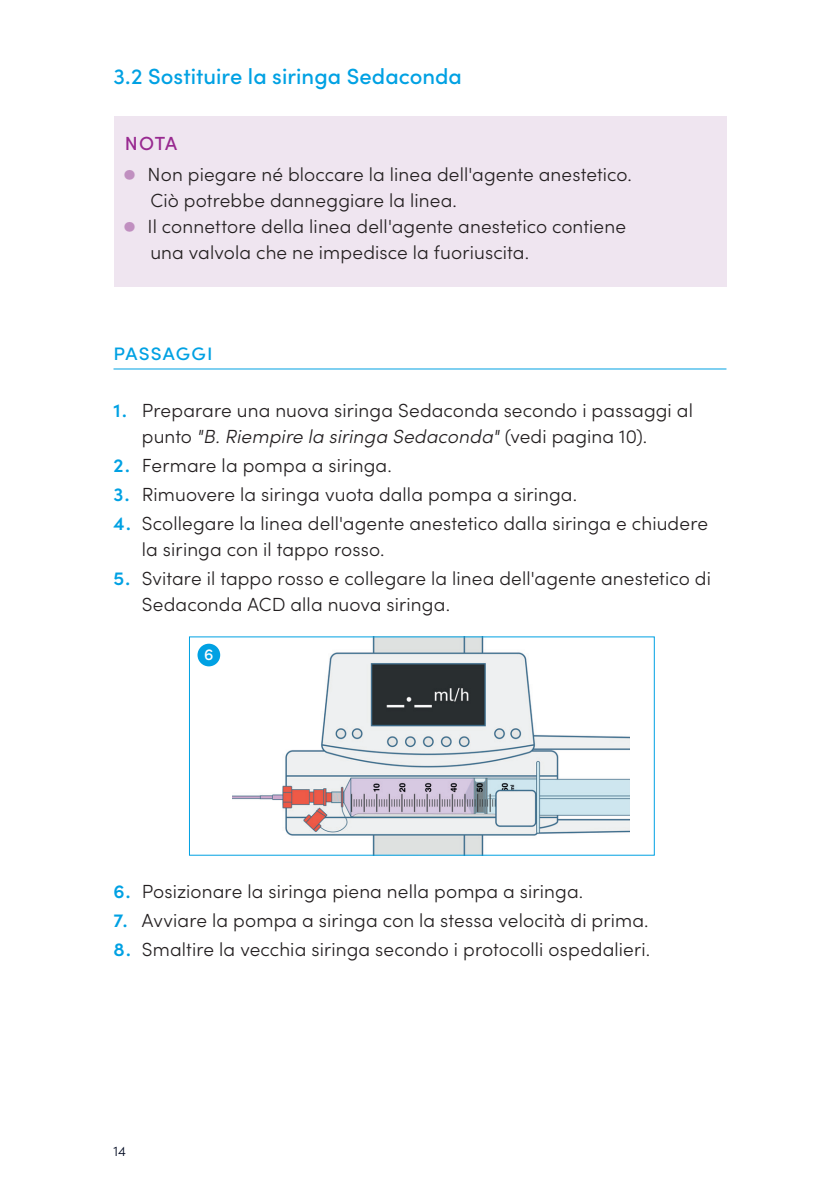
<style>
.page{position:relative;width:840px;height:1191px;background:#fff}
.page>*{position:absolute;margin:0;border:0;box-sizing:border-box;transform-origin:0 0}
.sub_head{font:500 22px "Sofia Pro";color:#00a1e3}
.t1{font:300 19px/26px "Sofia Pro";letter-spacing:.005em;color:#231f20}
.body{font:500 19px "Sofia Pro";color:#982990}
.Subhead_underline{font:500 18px "Sofia Pro";letter-spacing:.06em;color:#00a1e3;scale:1.05 1}
.sub_head_-_no_conten{font:500 16px "Sofia Pro";color:#fff}
.t2{font:300 14px "Sofia Pro";color:#000921}
.s1{font-weight:700;font-size:32px;color:#c08fc0}
.s2{font-weight:600;color:#00a1e3}
.s3{font-style:italic}
</style>
<div class="page">
<div style="left:113px;top:116px;width:613px;height:170px;background:#efe5f0"></div>
<hr style="left:113px;top:368px;width:613px;height:1px;background:#00a1e3">
<img style="left:232px;top:638px;width:396px;height:215px">
<div style="left:197px;top:643px;width:23px;height:23px;background:#00a1e3;border-radius:50%"></div>
<p class="sub_head" style="left:113px;top:60px;width:350px">3.2 Sostituire la siringa Sedaconda</p>
<p class="body" style="left:125px;top:129px;width:54px">NOTA</p>
<p class="t1" style="left:150px;top:161px;width:483px;text-indent:-28px"><span class="s1">•</span> Non piegare né bloccare la linea dell'agente anestetico.<br>Ciò potrebbe danneggiare la linea.</p>
<p class="t1" style="left:150px;top:213px;width:477px;text-indent:-28px"><span class="s1">•</span> Il connettore della linea dell'agente anestetico contiene una valvola che ne impedisce la fuoriuscita.</p>
<p class="Subhead_underline" style="left:113px;top:340px;width:96px">PASSAGGI</p>
<p class="t1" style="left:142px;top:396px;width:552px;text-indent:-28px"><span class="s2">1.</span> Preparare una nuova siringa Sedaconda secondo i passaggi al punto <span class="s3">"B. Riempire la siringa Sedaconda"</span> (vedi pagina 10).</p>
<p class="t1" style="left:113px;top:451px;width:280px"><span class="s2">2.</span> Fermare la pompa a siringa.</p>
<p class="t1" style="left:113px;top:480px;width:465px"><span class="s2">3.</span> Rimuovere la siringa vuota dalla pompa a siringa.</p>
<p class="t1" style="left:142px;top:509px;width:567px;text-indent:-28px"><span class="s2">4.</span> Scollegare la linea dell'agente anestetico dalla siringa e chiudere la siringa con il tappo rosso.</p>
<p class="t1" style="left:142px;top:564px;width:570px;text-indent:-28px"><span class="s2">5.</span> Svitare il tappo rosso e collegare la linea dell'agente anestetico di<br>Sedaconda ACD alla nuova siringa.</p>
<p class="sub_head_-_no_conten" style="left:204px;top:642px;width:11px">6</p>
<p class="t1" style="left:113px;top:877px;width:471px"><span class="s2">6.</span> Posizionare la siringa piena nella pompa a siringa.</p>
<p class="t1" style="left:113px;top:906px;width:536px"><span class="s2">7.</span> Avviare la pompa a siringa con la stessa velocità di prima.</p>
<p class="t1" style="left:113px;top:935px;width:538px"><span class="s2">8.</span> Smaltire la vecchia siringa secondo i protocolli ospedalieri.</p>
<p class="t2" style="left:113px;top:1140px;width:14px">14</p>
</div>
